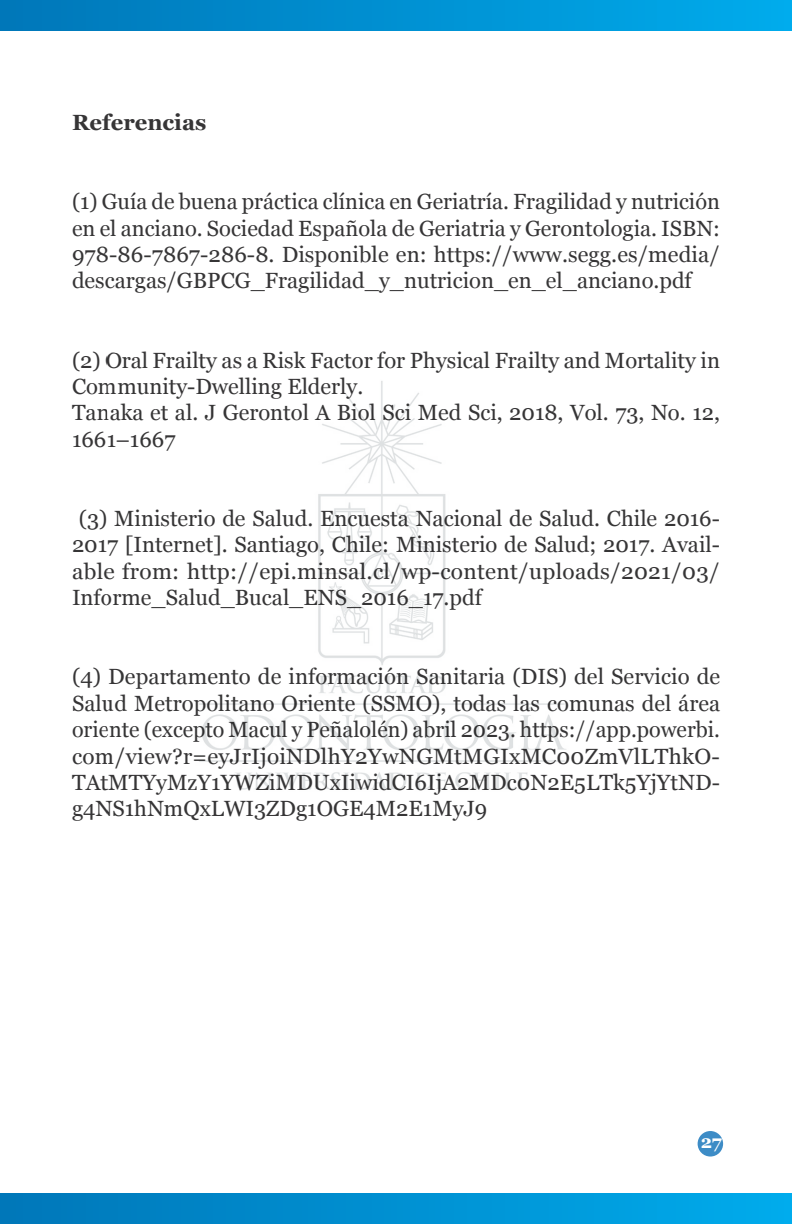
<style>
.page{position:relative;width:792px;height:1224px;background:#fff}
.page>*{position:absolute;margin:0;border:0;box-sizing:border-box;transform-origin:0 0}
.t1{font:22px/26.4px "Georgia";color:#363536;text-align:justify}
.t2{font:700 22px "Georgia";color:#363536}
.t3{font:700 18px "Georgia";color:#fff}
</style>
<div class="page">
<div style="left:698px;top:1131px;width:25px;height:26px;background:#3d8cc6;border-radius:50%"></div>
<div style="left:0;top:0;width:792px;height:30px;background:linear-gradient(to right,#0076b8,#00abec)"></div>
<div style="left:0;top:1194px;width:792px;height:30px;background:linear-gradient(to right,#0076b8,#00abec)"></div>
<img style="left:199px;top:381px;width:367px;height:409px">
<p class="t2" style="left:72px;top:106px;width:136px">Referencias</p>
<p class="t1" style="left:72px;top:188px;width:650px">(1) Guía de buena práctica clínica en Geriatría. Fragilidad y nutrición en el anciano. Sociedad Española de Geriatria y Gerontologia. ISBN:<br>978-86-7867-286-8. Disponible en: https://www.segg.es/media/ descargas/GBPCG_Fragilidad_y_nutricion_en_el_anciano.pdf</p>
<p class="t1" style="left:72px;top:346px;width:650px">(2) Oral Frailty as a Risk Factor for Physical Frailty and Mortality in<br>Community-Dwelling Elderly.</p>
<p class="t1" style="left:72px;top:399px;width:650px">Tanaka et al. J Gerontol A Biol Sci Med Sci, 2018, Vol. 73, No. 12,<br>1661–1667</p>
<p class="t1" style="left:72px;top:504px;width:650px;text-indent:7px">(3) Ministerio de Salud. Encuesta Nacional de Salud. Chile 2016- 2017 [Internet]. Santiago, Chile: Ministerio de Salud; 2017. Avail&shy;able from: http://epi.minsal.cl/wp-content/uploads/2021/03/ Informe_Salud_Bucal_ENS_2016_17.pdf</p>
<p class="t1" style="left:72px;top:663px;width:650px">(4) Departamento de información Sanitaria (DIS) del Servicio de Salud Metropolitano Oriente (SSMO), todas las comunas del área oriente (excepto Macul y Peñalolén) abril 2023. https://app.powerbi. com/view?r=eyJrIjoiNDlhY2YwNGMtMGIxMC00ZmVlLThkO-TAtMTYyMzY1YWZiMDUxIiwidCI6IjA2MDc0N2E5LTk5YjYtND&shy;g4NS1hNmQxLWI3ZDg1OGE4M2E1MyJ9</p>
<p class="t3" style="left:701px;top:1128px;width:23px">27</p>
</div>
